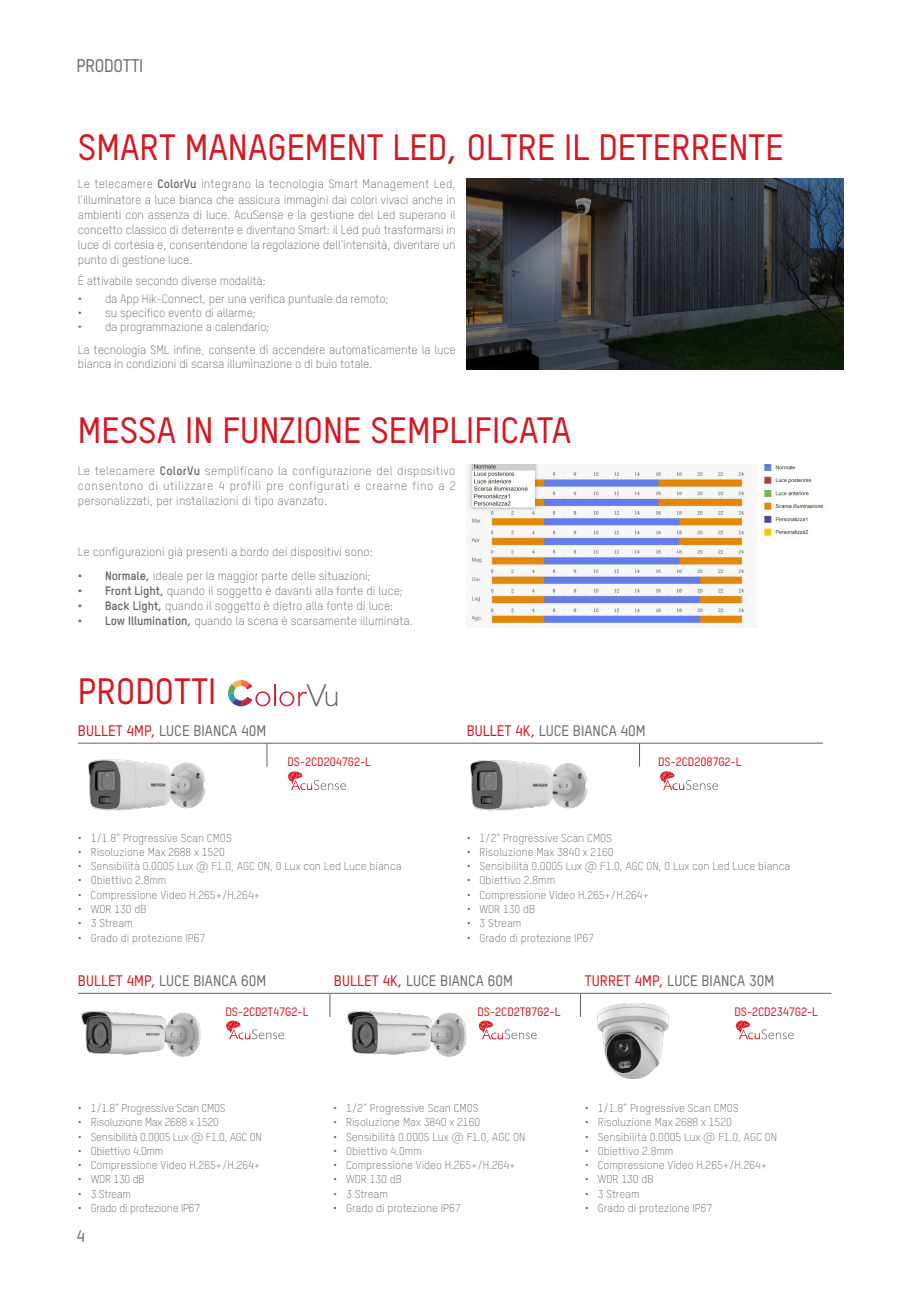
<style>
.page{position:relative;width:919px;height:1289px;background:#fff}
.page>*{position:absolute;margin:0;border:0;box-sizing:border-box;transform-origin:0 0}
.t1{font:500 36px "TSTARPRO";color:#d7171f}
.t2{font:500 18px "TSTARPRO";letter-spacing:-.02em;color:#6c6d70}
.t3{font:500 16.5px "TSTARPRO";color:#6c6d70}
.t4{font:500 15px "TSTARPRO";color:#6c6d70}
.t5{font:300 12px/15px "TSTARPRO";letter-spacing:-.005em;color:#636366;text-align:justify}
.t6{font:500 12px "TSTARPRO";letter-spacing:-.01em;color:#d7171f}
.t7{font:300 11.25px "TSTARPRO";color:#636366}
.t8{font:300 11.25px "TSTARPRO";letter-spacing:-.02em;color:#636366}
.s1{font-weight:700}
.s2{color:#d7171f}
</style>
<div class="page">
<hr style="left:78px;top:743px;width:377px;height:1px;background:#636366">
<svg style="left:267px;top:743px;width:1px;height:23px"></svg>
<svg style="left:288px;top:771px;width:58px;height:19px"></svg>
<hr style="left:274px;top:684px;width:2px;height:22px;background:#ca2a37">
<svg style="left:279px;top:684px;width:58px;height:22px"></svg>
<svg style="left:228px;top:680px;width:42px;height:26px"></svg>
<img style="left:466px;top:178px;width:377px;height:191px">
<img style="left:467px;top:465px;width:357px;height:162px">
<hr style="left:455px;top:743px;width:368px;height:1px;background:#636366">
<svg style="left:639px;top:744px;width:1px;height:22px"></svg>
<hr style="left:78px;top:993px;width:753px;height:1px;background:#636366">
<svg style="left:329px;top:993px;width:1px;height:23px"></svg>
<svg style="left:580px;top:994px;width:1px;height:22px"></svg>
<img style="left:81px;top:1010px;width:119px;height:47px">
<img style="left:88px;top:759px;width:117px;height:52px">
<img style="left:470px;top:760px;width:117px;height:51px">
<img style="left:597px;top:1003px;width:72px;height:75px">
<svg style="left:660px;top:771px;width:58px;height:19px"></svg>
<svg style="left:478px;top:1020px;width:59px;height:19px"></svg>
<img style="left:347px;top:1010px;width:119px;height:47px">
<svg style="left:735px;top:1020px;width:58px;height:19px"></svg>
<svg style="left:226px;top:1020px;width:58px;height:19px"></svg>
<p class="t2" style="left:77px;top:53px;width:68px">PRODOTTI</p>
<p class="t1" style="left:78px;top:123px;width:707px">SMART MANAGEMENT LED, OLTRE IL DETERRENTE</p>
<p class="t5" style="left:78px;top:176px;width:379px">Le telecamere <span class="s1">ColorVu</span> integrano la tecnologia Smart Management Led, l'illuminatore a luce bianca che assicura immagini dai colori vivaci anche in ambienti con assenza di luce. AcuSense e la gestione del Led superano il concetto classico di deterrente e diventano Smart: il Led può trasformarsi in luce di cortesia e, consentendone la regolazione dell’intensità, diventare un punto di gestione luce.</p>
<p class="t5" style="left:78px;top:272px;width:189px">È attivabile secondo diverse modalità:</p>
<p class="t5" style="left:78px;top:290px;width:312px">• da App Hik-Connect, per una verifica puntuale da remoto;</p>
<p class="t5" style="left:78px;top:305px;width:179px">• su specifico evento di allarme;</p>
<p class="t5" style="left:78px;top:319px;width:193px">• da programmazione a calendario;</p>
<p class="t5" style="left:78px;top:342px;width:379px;line-height:14.2px">La tecnologia SML infine, consente di accendere automaticamente la luce bianca in condizioni di scarsa illuminazione o di buio totale.</p>
<p class="t1" style="left:78px;top:405px;width:494px">MESSA IN FUNZIONE SEMPLIFICATA</p>
<p class="t5" style="left:78px;top:463px;width:379px">Le telecamere <span class="s1">ColorVu</span> semplificano la configurazione del dispositivo consentono di utilizzare 4 profili pre configurati e crearne fino a 2 personalizzati, per installazioni di tipo avanzato.</p>
<p class="t5" style="left:78px;top:543px;width:296px">Le configurazioni già presenti a bordo dei dispositivi sono:</p>
<p class="t5" style="left:78px;top:568px;width:294px"><span class="s1">• Normale,</span> ideale per la maggior parte delle situazioni;</p>
<p class="t5" style="left:78px;top:583px;width:326px"><span class="s1">• Front Light,</span> quando il soggetto è davanti alla fonte di luce;</p>
<p class="t5" style="left:78px;top:598px;width:316px"><span class="s1">• Back Light,</span> quando il soggetto è dietro alla fonte di luce:</p>
<p class="t5" style="left:78px;top:613px;width:336px"><span class="s1">• Low Illumination,</span> quando la scena è scarsamente illuminata.</p>
<p class="t1" style="left:78px;top:666px;width:140px">PRODOTTI</p>
<p class="t4" style="left:78px;top:720px;width:190px"><span class="s2">BULLET 4MP,</span> LUCE BIANCA 40M</p>
<p class="t6" style="left:287px;top:753px;width:85px">DS-2CD2047G2-L</p>
<p class="t7" style="left:78px;top:830px;width:155px">• 1/1.8” Progressive Scan CMOS</p>
<p class="t7" style="left:78px;top:844px;width:148px">• Risoluzione Max 2688 x 1520</p>
<p class="t7" style="left:78px;top:858px;width:325px">• Sensibilità 0.0005 Lux @ F1.0, AGC ON, 0 Lux con Led Luce bianca</p>
<p class="t7" style="left:78px;top:873px;width:90px">• Obiettivo 2.8mm</p>
<p class="t7" style="left:78px;top:887px;width:184px">• Compressione Video H.265+/H.264+</p>
<p class="t7" style="left:78px;top:901px;width:70px">• WDR 130 dB</p>
<p class="t7" style="left:78px;top:915px;width:56px">• 3 Stream</p>
<p class="t7" style="left:78px;top:930px;width:129px">• Grado di protezione IP67</p>
<p class="t4" style="left:466px;top:720px;width:180px"><span class="s2">BULLET 4K,</span> LUCE BIANCA 40M</p>
<p class="t6" style="left:658px;top:753px;width:85px">DS-2CD2087G2-L</p>
<p class="t7" style="left:466px;top:830px;width:147px">• 1/2” Progressive Scan CMOS</p>
<p class="t7" style="left:466px;top:844px;width:148px">• Risoluzione Max 3840 x 2160</p>
<p class="t7" style="left:466px;top:858px;width:325px">• Sensibilità 0.0005 Lux @ F1.0, AGC ON, 0 Lux con Led Luce bianca</p>
<p class="t7" style="left:466px;top:873px;width:90px">• Obiettivo 2.8mm</p>
<p class="t7" style="left:466px;top:887px;width:184px">• Compressione Video H.265+/H.264+</p>
<p class="t7" style="left:466px;top:901px;width:70px">• WDR 130 dB</p>
<p class="t7" style="left:466px;top:915px;width:56px">• 3 Stream</p>
<p class="t7" style="left:466px;top:930px;width:129px">• Grado di protezione IP67</p>
<p class="t4" style="left:78px;top:970px;width:190px"><span class="s2">BULLET 4MP,</span> LUCE BIANCA 60M</p>
<p class="t6" style="left:225px;top:1003px;width:84px">DS-2CD2T47G2-L</p>
<p class="t4" style="left:334px;top:970px;width:180px"><span class="s2">BULLET 4K,</span> LUCE BIANCA 60M</p>
<p class="t4" style="left:585px;top:970px;width:191px"><span class="s2">TURRET 4MP,</span> LUCE BIANCA 30M</p>
<p class="t6" style="left:477px;top:1003px;width:84px">DS-2CD2T87G2-L</p>
<p class="t6" style="left:734px;top:1003px;width:85px">DS-2CD2347G2-L</p>
<p class="t8" style="left:78px;top:1100px;width:149px">• 1/1.8” Progressive Scan CMOS</p>
<p class="t8" style="left:78px;top:1114px;width:142px">• Risoluzione Max 2688 x 1520</p>
<p class="t8" style="left:78px;top:1129px;width:185px">• Sensibilità 0.0005 Lux @ F1.0, AGC ON</p>
<p class="t8" style="left:78px;top:1143px;width:87px">• Obiettivo 4.0mm</p>
<p class="t7" style="left:78px;top:1157px;width:184px">• Compressione Video H.265+/H.264+</p>
<p class="t7" style="left:78px;top:1171px;width:68px">• WDR 130 dB</p>
<p class="t7" style="left:78px;top:1186px;width:55px">• 3 Stream</p>
<p class="t8" style="left:78px;top:1200px;width:124px">• Grado di protezione IP67</p>
<p class="t3" style="left:77px;top:1225px;width:10px">4</p>
<p class="t7" style="left:333px;top:1100px;width:147px">• 1/2” Progressive Scan CMOS</p>
<p class="t7" style="left:333px;top:1114px;width:148px">• Risoluzione Max 3840 x 2160</p>
<p class="t7" style="left:333px;top:1129px;width:193px">• Sensibilità 0.0005 Lux @ F1.0, AGC ON</p>
<p class="t7" style="left:333px;top:1143px;width:90px">• Obiettivo 4.0mm</p>
<p class="t7" style="left:333px;top:1157px;width:184px">• Compressione Video H.265+/H.264+</p>
<p class="t7" style="left:333px;top:1171px;width:70px">• WDR 130 dB</p>
<p class="t7" style="left:333px;top:1186px;width:56px">• 3 Stream</p>
<p class="t7" style="left:333px;top:1200px;width:129px">• Grado di protezione IP67</p>
<p class="t7" style="left:585px;top:1100px;width:155px">• 1/1.8” Progressive Scan CMOS</p>
<p class="t7" style="left:585px;top:1114px;width:148px">• Risoluzione Max 2688 x 1520</p>
<p class="t7" style="left:585px;top:1129px;width:193px">• Sensibilità 0.0005 Lux @ F1.0, AGC ON</p>
<p class="t7" style="left:585px;top:1143px;width:90px">• Obiettivo 2.8mm</p>
<p class="t7" style="left:585px;top:1157px;width:184px">• Compressione Video H.265+/H.264+</p>
<p class="t7" style="left:585px;top:1171px;width:70px">• WDR 130 dB</p>
<p class="t7" style="left:585px;top:1186px;width:56px">• 3 Stream</p>
<p class="t7" style="left:585px;top:1200px;width:129px">• Grado di protezione IP67</p>
</div>
